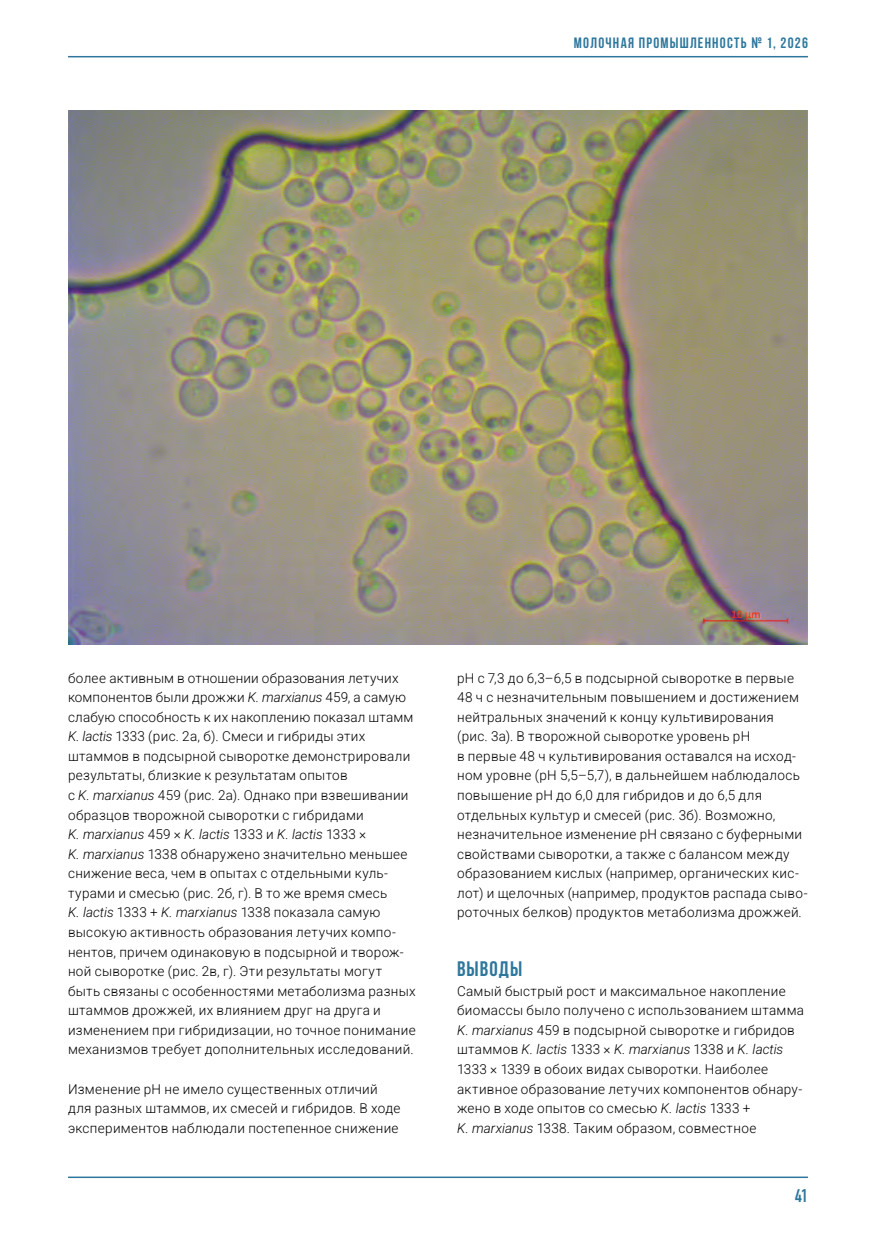
<style>
.page{position:relative;width:893px;height:1234px;background:#fff}
.page>*{position:absolute;margin:0;border:0;box-sizing:border-box;transform-origin:0 0}
.t1{font:700 21px "Bebas Neue";letter-spacing:.05em;color:#2e779c}
.t2{font:700 18px "DIN Condensed";color:#2e779c}
.t3{font:700 15px "Bebas Neue";letter-spacing:.08em;color:#2e779c}
.t4{font:300 13.5px/19.5px "Roboto";letter-spacing:.025em;color:#000}
.s1{font-family:"DIN Condensed"}
.s2{font-style:italic}
</style>
<div class="page">
<hr style="left:68px;top:1176px;width:740px;height:1px;background:#2e779c">
<hr style="left:68px;top:56px;width:740px;height:1px;background:#2e779c">
<img style="left:68px;top:111px;width:740px;height:533px">
<p class="t3" style="left:574px;top:34px;width:236px">Молочная промышленность <span class="s1">№</span> 1, 2026</p>
<p class="t4" style="left:68px;top:667px;width:349px">более активным в отношении образования летучих компонентов были дрожжи <span class="s2">K. marxianus</span> 459, а самую слабую способность к их накоплению показал штамм <span class="s2">K. lactis</span> 1333 (рис. 2а, б). Смеси и гибриды этих штаммов в подсырной сыворотке демонстрировали результаты, близкие к результатам опытов<br>с <span class="s2">K. marxianus</span> 459 (рис. 2а). Однако при взвешивании образцов творожной сыворотки с гибридами<br><span class="s2">K. marxianus</span> 459 × <span class="s2">K. lactis</span> 1333 и <span class="s2">K. lactis</span> 1333 ×<br><span class="s2">K. marxianus</span> 1338 обнаружено значительно меньшее снижение веса, чем в опытах с отдельными куль&shy;турами и смесью (рис. 2б, г). В то же время смесь<br><span class="s2">K. lactis</span> 1333 + <span class="s2">K. marxianus</span> 1338 показала самую высокую активность образования летучих компо&shy;нентов, причем одинаковую в подсырной и творож&shy;ной сыворотке (рис. 2в, г). Эти результаты могут быть связаны с особенностями метаболизма разных штаммов дрожжей, их влиянием друг на друга и изменением при гибридизации, но точное понимание механизмов требует дополнительных исследований.</p>
<p class="t4" style="left:68px;top:1078px;width:334px">Изменение рН не имело существенных отличий для разных штаммов, их смесей и гибридов. В ходе экспериментов наблюдали постепенное снижение</p>
<p class="t4" style="left:457px;top:667px;width:352px">рН с 7,3 до 6,3–6,5 в подсырной сыворотке в первые 48 ч с незначительным повышением и достижением нейтральных значений к концу культивирования (рис. 3а). В творожной сыворотке уровень рН<br>в первые 48 ч культивирования оставался на исход&shy;ном уровне (рН 5,5–5,7), в дальнейшем наблюдалось повышение рН до 6,0 для гибридов и до 6,5 для отдельных культур и смесей (рис. 3б). Возможно, незначительное изменение рН связано с буферными свойствами сыворотки, а также с балансом между образованием кислых (например, органических кис&shy;лот) и щелочных (например, продуктов распада сыво&shy;роточных белков) продуктов метаболизма дрожжей.</p>
<h1 class="t1" style="left:457px;top:957px;width:67px">Выводы</h1>
<p class="t4" style="left:457px;top:980px;width:349px">Самый быстрый рост и максимальное накопление биомассы было получено с использованием штамма <span class="s2">K. marxianus</span> 459 в подсырной сыворотке и гибридов штаммов <span class="s2">K. lactis</span> 1333 × <span class="s2">K. marxianus</span> 1338 и <span class="s2">K. lactis </span>1333 × 1339 в обоих видах сыворотки. Наиболее активное образование летучих компонентов обнару&shy;жено в ходе опытов со смесью <span class="s2">K. lactis</span> 1333 +<br><span class="s2">K. marxianus</span> 1338. Таким образом, совместное</p>
<h2 class="t2" style="left:795px;top:1183px;width:14px">41</h2>
</div>
